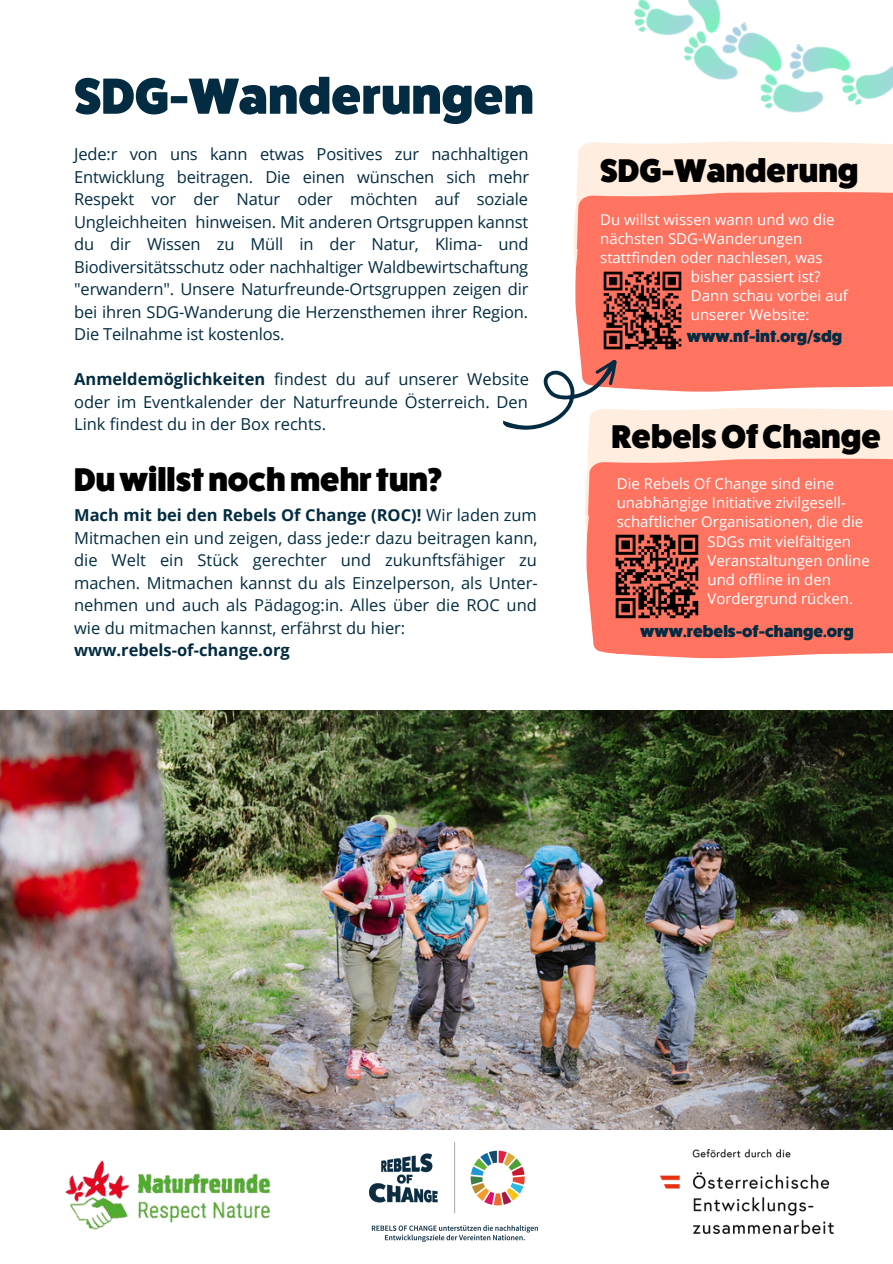
<style>
.page{position:relative;width:893px;height:1264px;background:#fff}
.page>*{position:absolute;margin:0;border:0;box-sizing:border-box;transform-origin:0 0}
.t1{font:51px "Fat Frank";color:#032c42}
.t2{font:33px "Fat Frank";color:#000}
.t3{font:16.5px/22.5px "Open Sans";color:#032c42;text-align:justify}
.t4{font:16.5px "Fat Frank";color:#032c42}
.t5{font:700 16.5px "Open Sans";color:#032c42}
.t6{font:15px "Open Sans";color:#fff}
.s1{font-weight:700}
</style>
<div class="page">
<img style="left:0;top:710px;width:892px;height:418px">
<img style="left:660px;top:1149px;width:173px;height:84px">
<svg style="left:574px;top:143px;width:318px;height:213px;background:#ff9685"></svg>
<img style="left:593px;top:261px;width:98px;height:95px">
<img style="left:369px;top:1142px;width:168px;height:99px">
<img style="left:838px;top:51px;width:54px;height:54px">
<img style="left:760px;top:37px;width:78px;height:76px">
<img style="left:683px;top:0;width:82px;height:94px">
<img style="left:634px;top:0;width:73px;height:48px">
<img style="left:65px;top:1160px;width:206px;height:70px">
<svg style="left:626px;top:356px;width:266px;height:53px;fill:#ff7361"></svg>
<svg style="left:585px;top:409px;width:307px;height:250px;background:#ff9080"></svg>
<img style="left:610px;top:529px;width:93px;height:94px">
<svg style="left:503px;top:332px;width:123px;height:123px"></svg>
<h1 class="t1" style="left:74px;top:67px;width:461px">SDG-Wanderungen</h1>
<p class="t3" style="left:74px;top:142px;width:456px">Jede:r von uns kann etwas Positives zur nachhaltigen Entwicklung beitragen. Die einen wünschen sich mehr Respekt vor der Natur oder möchten auf soziale Ungleichheiten hinweisen. Mit anderen Ortsgruppen kannst du dir Wissen zu Müll in der Natur, Klima- und Biodiversitätsschutz oder nachhaltiger Waldbewirtschaftung "erwandern". Unsere Naturfreunde-Ortsgruppen zeigen dir bei ihren SDG-Wanderung die Herzensthemen ihrer Region.<br>Die Teilnahme ist kostenlos.</p>
<p class="t3" style="left:74px;top:367px;width:456px"><span class="s1">Anmeldemöglichkeiten</span> findest du auf unserer Website oder im Eventkalender der Naturfreunde Österreich. Den Link findest du in der Box rechts.</p>
<h2 class="t2" style="left:74px;top:461px;width:369px">Duwillstnochmehrtun?</h2>
<p class="t3" style="left:74px;top:503px;width:465px"><span class="s1">Mach mit bei den Rebels Of Change (ROC)!</span> Wir laden zum Mitmachen ein und zeigen, dass jede:r dazu beitragen kann, die Welt ein Stück gerechter und zukunftsfähiger zu machen. Mitmachen kannst du als Einzelperson, als Unter&shy;nehmen und auch als Pädagog:in. Alles über die ROC und wie du mitmachen kannst, erfährst du hier:</p>
<p class="t5" style="left:74px;top:638px;width:217px">www.rebels-of-change.org</p>
<h2 class="t2" style="left:600px;top:151px;width:260px">SDG-Wanderung</h2>
<p class="t6" style="left:600px;top:208px;width:236px">Du willst wissen wann und wo die</p>
<p class="t6" style="left:600px;top:228px;width:203px">nächsten SDG-Wanderungen</p>
<p class="t6" style="left:600px;top:247px;width:224px">stattfinden oder nachlesen, was</p>
<p class="t6" style="left:690px;top:265px;width:131px">bisher passiert ist?</p>
<p class="t6" style="left:690px;top:285px;width:158px">Dann schau vorbei auf</p>
<p class="t6" style="left:690px;top:304px;width:120px">unserer Website:</p>
<p class="t4" style="left:686px;top:327px;width:157px">www.nf-int.org/sdg</p>
<h2 class="t2" style="left:611px;top:417px;width:271px">RebelsOfChange</h2>
<p class="t6" style="left:616px;top:472px;width:219px">Die Rebels Of Change sind eine</p>
<p class="t6" style="left:616px;top:491px;width:231px">unabhängige Initiative zivilgesell-</p>
<p class="t6" style="left:616px;top:511px;width:248px">schaftlicher Organisationen, die die</p>
<p class="t6" style="left:707px;top:530px;width:145px">SDGs mit vielfältigen</p>
<p class="t6" style="left:707px;top:550px;width:164px">Veranstaltungen online</p>
<p class="t6" style="left:707px;top:569px;width:125px">und offline in den</p>
<p class="t6" style="left:707px;top:588px;width:147px">Vordergrund rücken.</p>
<p class="t4" style="left:640px;top:621px;width:215px">www.rebels-of-change.org</p>
</div>
